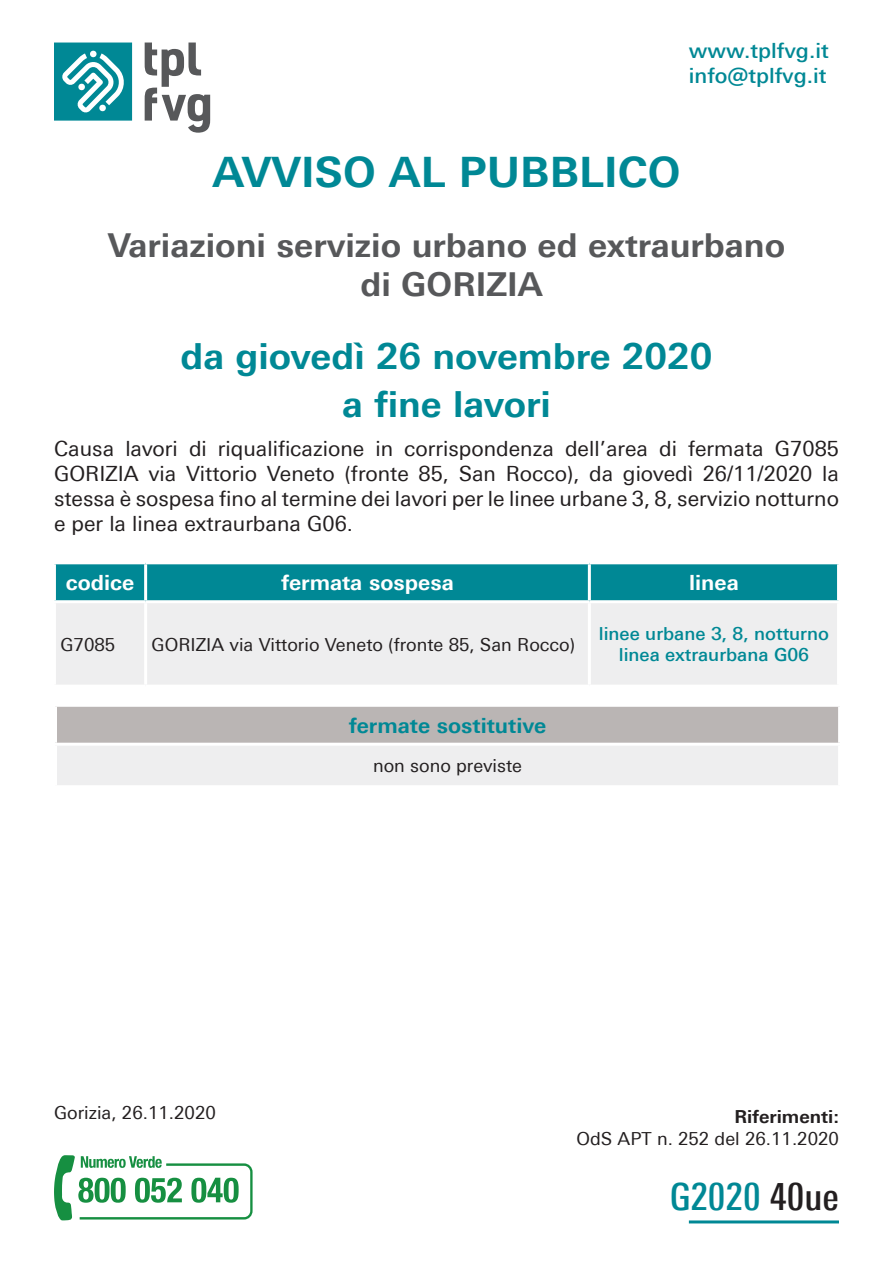
<style>
.page{position:relative;width:893px;height:1263px;background:#fff}
.page>*{position:absolute;margin:0;border:0;box-sizing:border-box;transform-origin:0 0}
.t1{font:700 42px "Univers Next Pro";color:#008895}
.t2{font:500 condensed 37.5px "Univers Next Pro";color:#008895}
.t3{font:700 36px "Univers Next Pro";color:#008895}
.t4{font:700 33px "Univers Next Pro";color:#57585a}
.t5{font:21px/25.2px "Univers Next Pro";color:#231f20;text-align:justify}
.t6{font:500 21px/25.2px "Univers Next Pro";color:#008895}
.t7{font:700 21px "Univers Next Pro";color:#fff}
.t8{font:700 21px "Univers Next Pro";color:#008895}
.t9{font:18px "Univers Next Pro";color:#231f20}
.t10{font:500 18px "Univers Next Pro";color:#008895}
.t11{font:700 18px "Univers Next Pro";color:#231f20}
.s1{color:#231f20}
</style>
<div class="page">
<svg style="left:145px;top:43px;width:65px;height:90px"></svg>
<svg style="left:54px;top:43px;width:78px;height:78px"></svg>
<svg style="left:54px;top:1155px;width:199px;height:65px"></svg>
<div style="left:56px;top:564px;width:781px;height:36px;background:#008895"></div>
<div style="left:56px;top:603px;width:781px;height:82px;background:#eeeeef"></div>
<hr style="left:144px;top:564px;width:3px;height:36px;background:#fff">
<hr style="left:588px;top:564px;width:3px;height:36px;background:#fff">
<hr style="left:144px;top:603px;width:3px;height:82px;background:#fff">
<hr style="left:588px;top:603px;width:3px;height:82px;background:#fff">
<hr style="left:689px;top:1220px;width:150px;height:3px;background:#008895">
<div style="left:56px;top:705px;width:784px;height:39px;background:#bab5b4"></div>
<div style="left:56px;top:744px;width:784px;height:43px;background:#eeeeef"></div>
<hr style="left:54px;top:704px;width:787px;height:3px;background:#fff">
<hr style="left:54px;top:707px;width:3px;height:36px;background:#fff">
<hr style="left:838px;top:707px;width:3px;height:36px;background:#fff">
<hr style="left:54px;top:743px;width:787px;height:3px;background:#fff">
<hr style="left:54px;top:746px;width:3px;height:39px;background:#fff">
<hr style="left:838px;top:746px;width:3px;height:39px;background:#fff">
<hr style="left:54px;top:785px;width:787px;height:3px;background:#fff">
<p class="t6" style="left:689px;top:38px;width:141px">www.tplfvg.it info@tplfvg.it</p>
<h1 class="t1" style="left:212px;top:147px;width:470px">AVVISO AL PUBBLICO</h1>
<p class="t4" style="left:108px;top:225px;width:679px">Variazioni servizio urbano ed extraurbano</p>
<p class="t4" style="left:360px;top:265px;width:184px">di GORIZIA</p>
<p class="t3" style="left:181px;top:335px;width:533px">da giovedì 26 novembre 2020</p>
<p class="t3" style="left:342px;top:382px;width:210px">a fine lavori</p>
<p class="t5" style="left:54px;top:436px;width:786px">Causa lavori di riqualificazione in corrispondenza dell’area di fermata G7085<br>GORIZIA via Vittorio Veneto (fronte 85, San Rocco), da giovedì 26/11/2020 la stessa è sospesa fino al termine dei lavori per le linee urbane 3, 8, servizio notturno e per la linea extraurbana G06.</p>
<p class="t7" style="left:66px;top:570px;width:70px">codice</p>
<p class="t7" style="left:281px;top:570px;width:174px">fermata sospesa</p>
<p class="t7" style="left:689px;top:570px;width:51px">linea</p>
<p class="t9" style="left:60px;top:634px;width:56px">G7085</p>
<p class="t9" style="left:152px;top:634px;width:425px">GORIZIA via Vittorio Veneto (fronte 85, San Rocco)</p>
<p class="t8" style="left:349px;top:712px;width:199px">fermate sostitutive</p>
<p class="t9" style="left:373px;top:755px;width:150px">non sono previste</p>
<p class="t10" style="left:599px;top:623px;width:232px">linee urbane 3, 8, notturno</p>
<p class="t10" style="left:619px;top:644px;width:192px">linea extraurbana G06</p>
<p class="t9" style="left:54px;top:1102px;width:163px">Gorizia, 26.11.2020</p>
<p class="t11" style="left:734px;top:1106px;width:106px">Riferimenti:</p>
<p class="t9" style="left:576px;top:1128px;width:264px">OdS APT n. 252 del 26.11.2020</p>
<p class="t2" style="left:670px;top:1175px;width:171px">G2020 <span class="s1">40ue</span></p>
</div>
